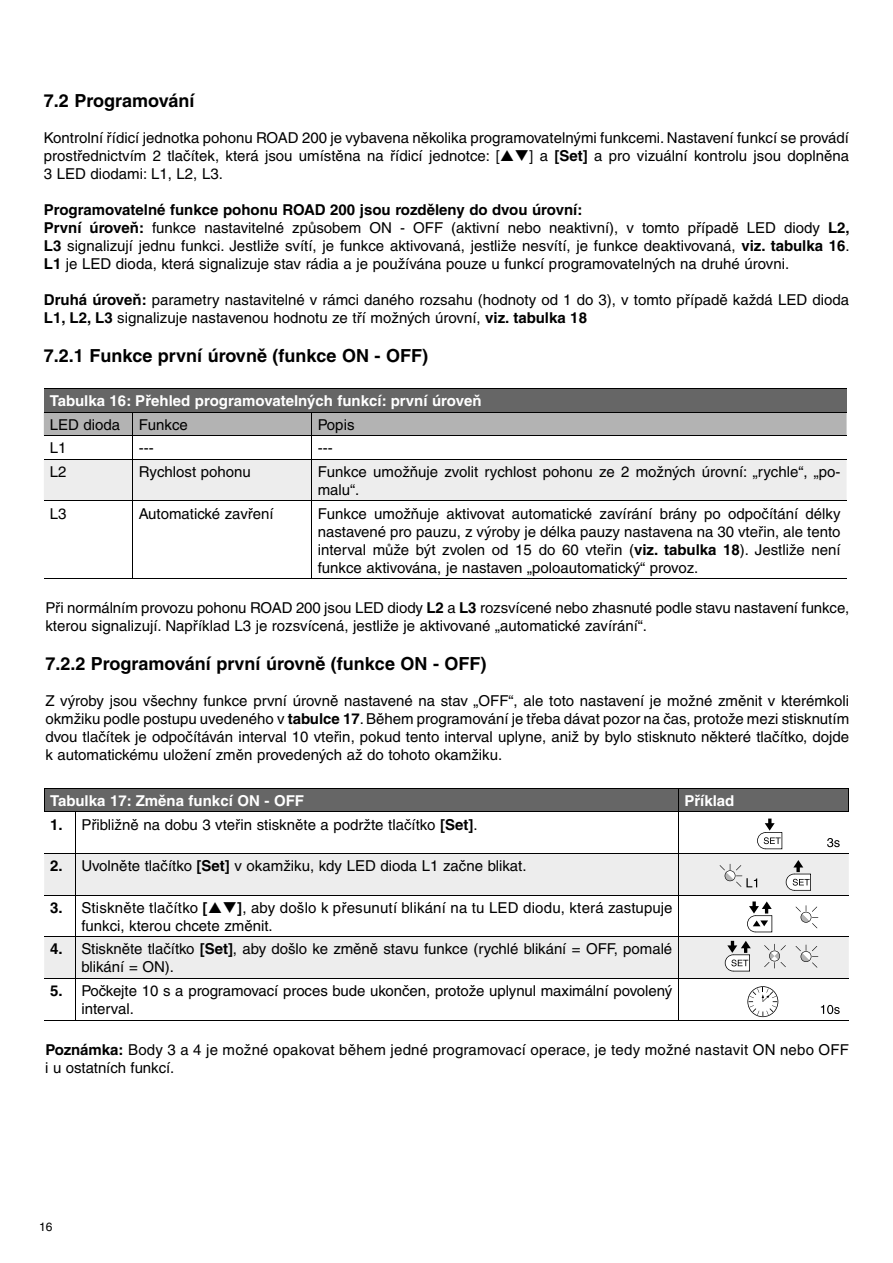
<style>
.page{position:relative;width:893px;height:1263px;background:#fff}
.page>*{position:absolute;margin:0;border:0;box-sizing:border-box;transform-origin:0 0}
.t1{font:700 18px "Helvetica CE";color:#000}
.t2{font:15px/18px "Helvetica CE";color:#000}
.t3{font:700 15px "Helvetica CE";color:#fff}
.t4{font:12px "Helvetica CE";color:#000}
.s1{font-weight:700}
</style>
<div class="page">
<div style="left:44px;top:388px;width:802px;height:24px;background:#666"></div>
<hr style="left:44px;top:388px;width:802px;height:1px;background:#000">
<svg style="left:44px;top:412px;width:802px;height:89px"></svg>
<hr style="left:44px;top:459px;width:268px;height:1px;background:#000">
<hr style="left:132px;top:460px;width:1px;height:41px;background:#000">
<hr style="left:312px;top:459px;width:534px;height:1px;background:#000">
<hr style="left:311px;top:460px;width:1px;height:41px;background:#000">
<hr style="left:44px;top:501px;width:268px;height:1px;background:#000">
<hr style="left:132px;top:501px;width:1px;height:77px;background:#000">
<hr style="left:312px;top:501px;width:534px;height:1px;background:#000">
<hr style="left:311px;top:501px;width:1px;height:77px;background:#000">
<hr style="left:44px;top:578px;width:268px;height:1px;background:#000">
<hr style="left:312px;top:578px;width:534px;height:1px;background:#000">
<svg style="left:44px;top:854px;width:804px;height:124px;fill:#ededed"></svg>
<svg style="left:44px;top:788px;width:805px;height:24px;background:#5d5d5d"></svg>
<hr style="left:44px;top:812px;width:634px;height:1px;background:#000">
<hr style="left:75px;top:812px;width:1px;height:41px;background:#000">
<hr style="left:678px;top:812px;width:171px;height:1px;background:#000">
<hr style="left:678px;top:812px;width:1px;height:41px;background:#000">
<hr style="left:44px;top:853px;width:634px;height:1px;background:#000">
<hr style="left:75px;top:854px;width:1px;height:41px;background:#000">
<hr style="left:678px;top:853px;width:170px;height:1px;background:#000">
<hr style="left:678px;top:854px;width:1px;height:41px;background:#000">
<hr style="left:44px;top:895px;width:31px;height:1px;background:#000">
<hr style="left:75px;top:895px;width:603px;height:1px;background:#000">
<hr style="left:75px;top:896px;width:1px;height:40px;background:#000">
<hr style="left:678px;top:895px;width:170px;height:1px;background:#000">
<hr style="left:678px;top:896px;width:1px;height:40px;background:#000">
<hr style="left:44px;top:936px;width:634px;height:1px;background:#000">
<hr style="left:75px;top:937px;width:1px;height:41px;background:#000">
<hr style="left:678px;top:936px;width:170px;height:1px;background:#000">
<hr style="left:678px;top:937px;width:1px;height:41px;background:#000">
<hr style="left:44px;top:1020px;width:31px;height:1px;background:#000">
<hr style="left:75px;top:1020px;width:603px;height:1px;background:#000">
<hr style="left:678px;top:1020px;width:170px;height:1px;background:#000">
<svg style="left:827px;top:838px;width:12px;height:9px"></svg>
<svg style="left:757px;top:819px;width:25px;height:30px"></svg>
<svg style="left:785px;top:860px;width:25px;height:31px"></svg>
<svg style="left:724px;top:941px;width:26px;height:30px"></svg>
<svg style="left:719px;top:864px;width:38px;height:23px"></svg>
<svg style="left:795px;top:905px;width:23px;height:23px"></svg>
<svg style="left:764px;top:944px;width:21px;height:24px"></svg>
<svg style="left:795px;top:945px;width:23px;height:23px"></svg>
<svg style="left:44px;top:978px;width:804px;height:42px"></svg>
<svg style="left:747px;top:902px;width:25px;height:30px"></svg>
<svg style="left:209px;top:902px;width:27px;height:11px"></svg>
<p class="t1" style="left:44px;top:94px;width:152px">7.2 Programování</p>
<p class="t2" style="left:44px;top:130px;width:806px">Kontrolní řídicí jednotka pohonu ROAD 200 je vybavena několika programovatelnými funkcemi. Nastavení funkcí se provádí prostřednictvím 2 tlačítek, která jsou umístěna na řídicí jednotce: [</p>
<p class="t2" style="left:529px;top:148px;width:321px">] a <span class="s1">[Set]</span> a pro vizuální kontrolu jsou doplněna</p>
<p class="t2" style="left:44px;top:166px;width:180px">3 LED diodami: L1, L2, L3.</p>
<p class="t2" style="left:44px;top:202px;width:807px"><span class="s1">Programovatelné funkce pohonu ROAD 200 jsou rozděleny do dvou úrovní:<br>První úroveň:</span> funkce nastavitelné způsobem ON - OFF (aktivní nebo neaktivní), v tomto případě LED diody <span class="s1">L2, L3</span> signalizují jednu funkci. Jestliže svítí, je funkce aktivovaná, jestliže nesvítí, je funkce deaktivovaná, <span class="s1">viz. tabulka 16</span>.<br><span class="s1">L1</span> je LED dioda, která signalizuje stav rádia a je používána pouze u funkcí programovatelných na druhé úrovni.</p>
<p class="t2" style="left:44px;top:292px;width:806px"><span class="s1">Druhá úroveň:</span> parametry nastavitelné v rámci daného rozsahu (hodnoty od 1 do 3), v tomto případě každá LED dioda<br><span class="s1">L1, L2, L3</span> signalizuje nastavenou hodnotu ze tří možných úrovní, <span class="s1">viz. tabulka 18</span></p>
<p class="t1" style="left:44px;top:350px;width:386px">7.2.1 Funkce první úrovně (funkce ON - OFF)</p>
<p class="t3" style="left:50px;top:395px;width:433px">Tabulka 16: Přehled programovatelných funkcí: první úroveň</p>
<p class="t2" style="left:50px;top:417px;width:139px">LED dioda Funkce</p>
<p class="t2" style="left:318px;top:417px;width:38px">Popis</p>
<p class="t2" style="left:50px;top:440px;width:18px">L1</p>
<p class="t2" style="left:139px;top:440px;width:16px">---</p>
<p class="t2" style="left:318px;top:440px;width:16px">---</p>
<p class="t2" style="left:50px;top:464px;width:18px">L2</p>
<p class="t2" style="left:139px;top:464px;width:113px">Rychlost pohonu</p>
<p class="t2" style="left:318px;top:464px;width:524px">Funkce umožňuje zvolit rychlost pohonu ze 2 možných úrovní: „rychle“, „po&shy;malu“.</p>
<p class="t2" style="left:50px;top:506px;width:18px">L3</p>
<p class="t2" style="left:139px;top:506px;width:136px">Automatické zavření</p>
<p class="t2" style="left:318px;top:506px;width:524px;text-align:justify">Funkce umožňuje aktivovat automatické zavírání brány po odpočítání délky nastavené pro pauzu, z výroby je délka pauzy nastavena na 30 vteřin, ale tento interval může být zvolen od 15 do 60 vteřin (<span class="s1">viz. tabulka 18</span>). Jestliže není funkce aktivována, je nastaven „poloautomatický“ provoz.</p>
<p class="t2" style="left:45px;top:600px;width:805px">Při normálním provozu pohonu ROAD 200 jsou LED diody <span class="s1">L2</span> a <span class="s1">L3</span> rozsvícené nebo zhasnuté podle stavu nastavení funkce, kterou signalizují. Například L3 je rozsvícená, jestliže je aktivované „automatické zavírání“.</p>
<p class="t1" style="left:45px;top:657px;width:442px">7.2.2 Programování první úrovně (funkce ON - OFF)</p>
<p class="t2" style="left:45px;top:693px;width:805px;text-align:justify">Z výroby jsou všechny funkce první úrovně nastavené na stav „OFF“, ale toto nastavení je možné změnit v kterémkoli okmžiku podle postupu uvedeného v <span class="s1">tabulce 17</span>. Během programování je třeba dávat pozor na čas, protože mezi stisknutím dvou tlačítek je odpočítáván interval 10 vteřin, pokud tento interval uplyne, aniž by bylo stisknuto některé tlačítko, dojde k automatickému uložení změn provedených až do tohoto okamžiku.</p>
<p class="t3" style="left:50px;top:795px;width:255px">Tabulka 17: Změna funkcí ON - OFF</p>
<p class="t3" style="left:684px;top:795px;width:52px">Příklad</p>
<p class="t2" style="left:50px;top:817px;width:429px"><span class="s1">1.</span> Přibližně na dobu 3 vteřin stiskněte a podržte tlačítko <span class="s1">[Set]</span>.</p>
<p class="t2" style="left:50px;top:858px;width:478px"><span class="s1">2.</span> Uvolněte tlačítko <span class="s1">[Set]</span> v okamžiku, kdy LED dioda L1 začne blikat.</p>
<p class="t2" style="left:50px;top:900px;width:159px"><span class="s1">3.</span> Stiskněte tlačítko <span class="s1">[</span></p>
<p class="t2" style="left:81px;top:900px;width:592px;text-indent:156px"><span class="s1">]</span>, aby došlo k přesunutí blikání na tu LED diodu, která zastupuje funkci, kterou chcete změnit.</p>
<p class="t2" style="left:81px;top:941px;width:592px;text-indent:-31px"><span class="s1">4.</span> Stiskněte tlačítko <span class="s1">[Set]</span>, aby došlo ke změně stavu funkce (rychlé blikání = OFF, pomalé blikání = ON).</p>
<p class="t2" style="left:81px;top:983px;width:592px;text-indent:-31px"><span class="s1">5.</span> Počkejte 10 s a programovací proces bude ukončen, protože uplynul maximální povolený interval.</p>
<p class="t2" style="left:45px;top:1042px;width:805px"><span class="s1">Poznámka:</span> Body 3 a 4 je možné opakovat během jedné programovací operace, je tedy možné nastavit ON nebo OFF i u ostatních funkcí.</p>
<p class="t4" style="left:39px;top:1223px;width:15px">16</p>
</div>
